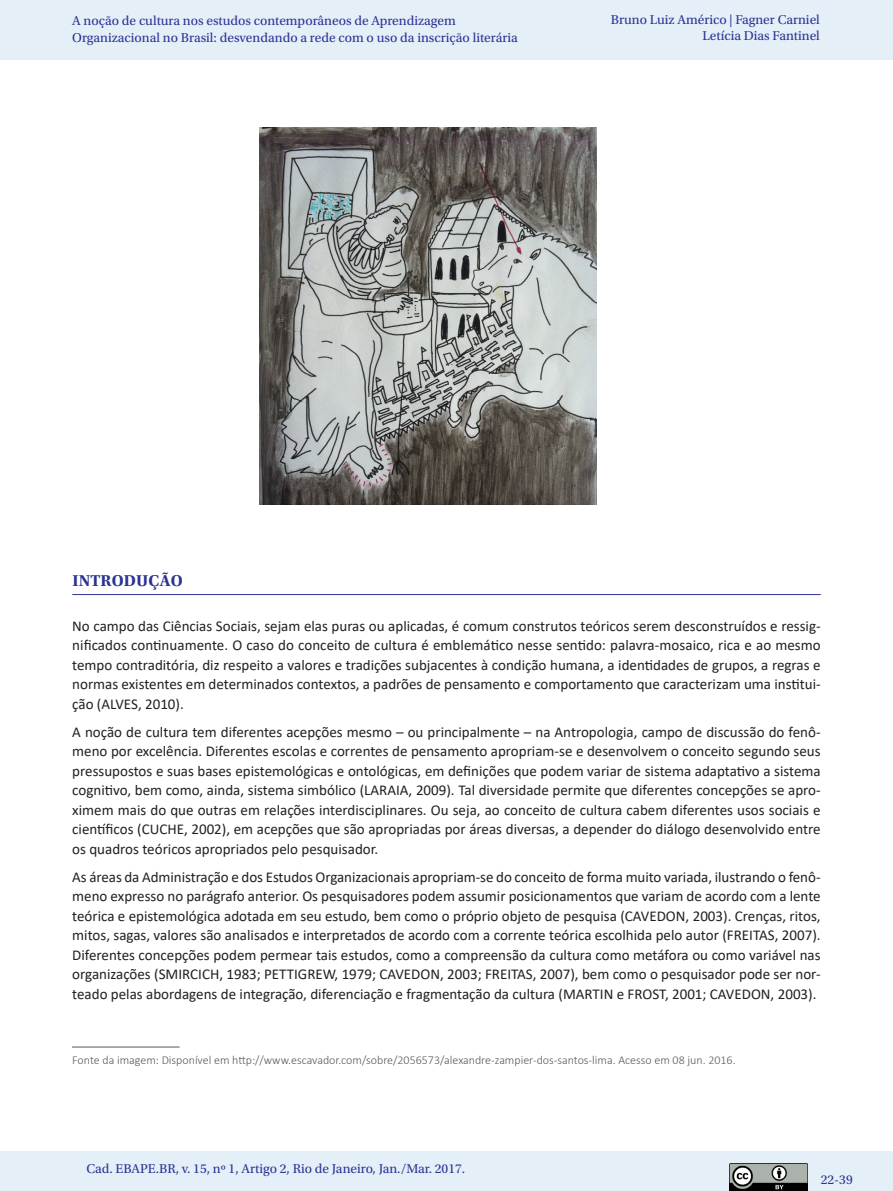
<style>
.page{position:relative;width:893px;height:1191px;background:#fff}
.page>*{position:absolute;margin:0;border:0;box-sizing:border-box;transform-origin:0 0}
._07_1_sub_1{font:700 16.5px "Utopia Std";letter-spacing:.01em;color:#2b3393}
._06_0_texto{font:15px/19.5px "Calibri";color:#231f20;text-align:justify}
.t1{font:13.5px/16.5px "Utopia Std";color:#2b3393}
._06_3_nota_de_rodape{font:300 12px "Calibri";color:#57585a}
</style>
<div class="page">
<div style="left:0;top:0;width:893px;height:60px;background:#e4eff8"></div>
<div style="left:0;top:1151px;width:893px;height:40px;background:#e4eff8"></div>
<img style="left:730px;top:1163px;width:77px;height:27px">
<img style="left:259px;top:128px;width:337px;height:376px">
<hr style="left:72px;top:594px;width:749px;height:1px;background:#2b3393">
<hr style="left:72px;top:1046px;width:108px;height:1px;background:#57585a">
<p class="t1" style="left:72px;top:13px;width:447px">A noção de cultura nos estudos contemporâneos de Aprendizagem<br>Organizacional no Brasil: desvendando a rede com o uso da inscrição literária</p>
<p class="t1" style="left:611px;top:11px;width:211px;text-align:right">Bruno Luiz Américo | Fagner Carniel<br>Letícia Dias Fantinel</p>
<p class="_07_1_sub_1" style="left:72px;top:571px;width:112px">INTRODUÇÃO</p>
<p class="_06_0_texto" style="left:72px;top:615px;width:750px">No campo das Ciências Sociais, sejam elas puras ou aplicadas, é comum construtos teóricos serem desconstruídos e ressig&shy;nificados continuamente. O caso do conceito de cultura é emblemático nesse sentido: palavra-mosaico, rica e ao mesmo tempo contraditória, diz respeito a valores e tradições subjacentes à condição humana, a identidades de grupos, a regras e normas existentes em determinados contextos, a padrões de pensamento e comportamento que caracterizam uma institui&shy;ção (ALVES, 2010).</p>
<p class="_06_0_texto" style="left:72px;top:721px;width:750px">A noção de cultura tem diferentes acepções mesmo – ou principalmente – na Antropologia, campo de discussão do fenô&shy;meno por excelência. Diferentes escolas e correntes de pensamento apropriam-se e desenvolvem o conceito segundo seus pressupostos e suas bases epistemológicas e ontológicas, em definições que podem variar de sistema adaptativo a sistema cognitivo, bem como, ainda, sistema simbólico (LARAIA, 2009). Tal diversidade permite que diferentes concepções se apro&shy;ximem mais do que outras em relações interdisciplinares. Ou seja, ao conceito de cultura cabem diferentes usos sociais e científicos (CUCHE, 2002), em acepções que são apropriadas por áreas diversas, a depender do diálogo desenvolvido entre os quadros teóricos apropriados pelo pesquisador.</p>
<p class="_06_0_texto" style="left:72px;top:866px;width:750px">As áreas da Administração e dos Estudos Organizacionais apropriam-se do conceito de forma muito variada, ilustrando o fenô&shy;meno expresso no parágrafo anterior. Os pesquisadores podem assumir posicionamentos que variam de acordo com a lente teórica e epistemológica adotada em seu estudo, bem como o próprio objeto de pesquisa (CAVEDON, 2003). Crenças, ritos, mitos, sagas, valores são analisados e interpretados de acordo com a corrente teórica escolhida pelo autor (FREITAS, 2007).<br>Diferentes concepções podem permear tais estudos, como a compreensão da cultura como metáfora ou como variável nas organizações (SMIRCICH, 1983; PETTIGREW, 1979; CAVEDON, 2003; FREITAS, 2007), bem como o pesquisador pode ser nor&shy;teado pelas abordagens de integração, diferenciação e fragmentação da cultura (MARTIN e FROST, 2001; CAVEDON, 2003).</p>
<p class="_06_3_nota_de_rodape" style="left:72px;top:1052px;width:665px">Fonte da imagem: Disponível em http://www.escavador.com/sobre/2056573/alexandre-zampier-dos-santos-lima. Acesso em 08 jun. 2016.</p>
<p class="t1" style="left:86px;top:1160px;width:380px">Cad. EBAPE.BR, v. 15, nº 1, Artigo 2, Rio de Janeiro, Jan./Mar. 2017.</p>
<p class="t1" style="left:821px;top:1171px;width:33px">22-39</p>
</div>
